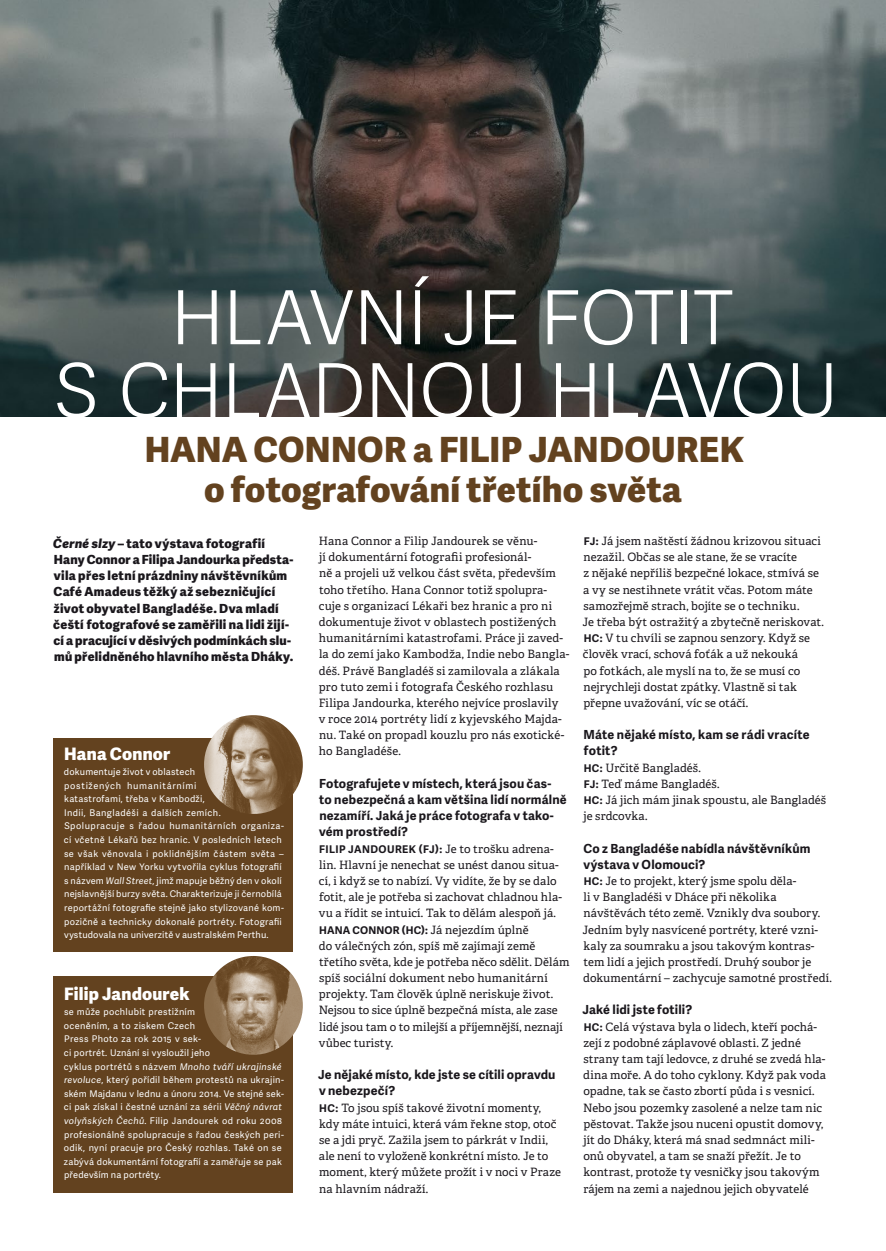
<style>
.page{position:relative;width:886px;height:1251px;background:#fff}
.page>*{position:absolute;margin:0;border:0;box-sizing:border-box;transform-origin:0 0}
.t1{font:300 74.5px/72.9px "Adelle Sans";letter-spacing:-.015em;color:#fff;text-align:center}
.t2{font:800 34.75px/40.8px "Adelle Sans";letter-spacing:.01em;color:#63421f;text-align:center}
.t3{font:800 17.12px "Adelle Sans";letter-spacing:.01em;color:#fff}
.t4{font:700 12.5px/16.2px "Adelle Sans";letter-spacing:.015em;color:#1a171c}
.t5{font:800 12.5px/16.2px "Adelle Sans";letter-spacing:.025em;color:#1a171c}
.t6{font:11.5px/16.1px "Adelle";letter-spacing:.01em;color:#1a171c}
.t7{font:700 10.62px "Adelle Sans";letter-spacing:.025em;color:#1a171c}
.t8{font:9.12px/13.6px "Adelle Sans";letter-spacing:.03em;color:#fff}
.s1{font-style:italic}
.s2{font-family:"Adelle Sans";font-weight:700;font-size:10.62px}
.s3{font-family:"Adelle";font-weight:400;font-size:11.5px}
</style>
<div class="page">
<img style="left:0;top:0;width:886px;height:416px">
<div style="left:53px;top:738px;width:240px;height:213px;background:#63421f"></div>
<div style="left:53px;top:976px;width:240px;height:216px;background:#63421f"></div>
<img style="left:204px;top:715px;width:99px;height:99px;border-radius:49px">
<img style="left:204px;top:956px;width:99px;height:99px;border-radius:49px">
<h1 class="t1" style="left:55px;top:279px;width:786px">HLAVNÍ JE FOTIT<br>S CHLADNOU HLAVOU</h1>
<h2 class="t2" style="left:145px;top:427px;width:601px">HANA CONNOR a FILIP JANDOUREK o fotografování třetího světa</h2>
<p class="t5" style="left:53px;top:534px;width:242px"><span class="s1">Černé slzy</span> – tato výstava fotografií Hany Connor a Filipa Jandourka předsta&shy;vila přes letní prázdniny návštěvníkům Café Amadeus těžký až sebezničující život obyvatel Bangladéše. Dva mladí čeští fotografové se zaměřili na lidi žijí&shy;cí a pracující v děsivých podmínkách slu&shy;mů přelidněného hlavního města Dháky.</p>
<p class="t6" style="left:582px;top:533px;width:243px"><span class="s2">FJ:</span> Já jsem naštěstí žádnou krizovou situaci nezažil. Občas se ale stane, že se vracíte<br>z nějaké nepříliš bezpečné lokace, stmívá se a vy se nestihnete vrátit včas. Potom máte samozřejmě strach, bojíte se o techniku.<br>Je třeba být ostražitý a zbytečně neriskovat.<br><span class="s2">HC:</span> V tu chvíli se zapnou senzory. Když se člověk vrací, schová foťák a už nekouká<br>po fotkách, ale myslí na to, že se musí co nejrychleji dostat zpátky. Vlastně si tak přepne uvažování, víc se otáčí.</p>
<p class="t4" style="left:583px;top:726px;width:228px">Máte nějaké místo, kam se rádi vracíte fotit?</p>
<p class="t6" style="left:583px;top:760px;width:244px"><span class="s2">HC:</span> Určitě Bangladéš.<br><span class="s2">FJ:</span> Teď máme Bangladéš.<br><span class="s2">HC:</span> Já jich mám jinak spoustu, ale Bangladéš je srdcovka.</p>
<p class="t4" style="left:583px;top:839px;width:228px">Co z Bangladéše nabídla návštěvníkům výstava v Olomouci?</p>
<p class="t6" style="left:582px;top:873px;width:251px"><span class="s2">HC:</span> Je to projekt, který jsme spolu děla-<br>li v Bangladéši v Dháce při několika návštěvách této země. Vznikly dva soubory.<br>Jedním byly nasvícené portréty, které vzni&shy;kaly za soumraku a jsou takovým kontras&shy;tem lidí a jejich prostředí. Druhý soubor je dokumentární – zachycuje samotné prostředí.</p>
<p class="t4" style="left:582px;top:1001px;width:111px">Jaké lidi jste fotili?</p>
<p class="t6" style="left:583px;top:1019px;width:244px"><span class="s2">HC:</span> Celá výstava byla o lidech, kteří pochá&shy;zejí z podobné záplavové oblasti. Z jedné strany tam tají ledovce, z druhé se zvedá hla&shy;dina moře. A do toho cyklony. Když pak voda opadne, tak se často zbortí půda i s vesnicí.<br>Nebo jsou pozemky zasolené a nelze tam nic pěstovat. Takže jsou nuceni opustit domovy, jít do Dháky, která má snad sedmnáct mili&shy;onů obyvatel, a tam se snaží přežít. Je to kontrast, protože ty vesničky jsou takovým rájem na zemi a najednou jejich obyvatelé</p>
<p class="t6" style="left:319px;top:533px;width:252px">Hana Connor a Filip Jandourek se věnu-<br>jí dokumentární fotografii profesionál-<br>ně a projeli už velkou část světa, především toho třetího. Hana Connor totiž spolupra&shy;cuje s organizací Lékaři bez hranic a pro ni dokumentuje život v oblastech postižených humanitárními katastrofami. Práce ji zaved&shy;la do zemí jako Kambodža, Indie nebo Bangla&shy;déš. Právě Bangladéš si zamilovala a zlákala pro tuto zemi i fotografa Českého rozhlasu Filipa Jandourka, kterého nejvíce proslavily<br>v roce 2014 portréty lidí z kyjevského Majda&shy;nu. Také on propadl kouzlu pro nás exotické&shy;ho Bangladéše.</p>
<p class="t4" style="left:319px;top:775px;width:249px">Fotografujete v místech, která jsou čas&shy;to nebezpečná a kam většina lidí normálně nezamíří. Jaká je práce fotografa v tako&shy;vém prostředí?</p>
<p class="t7" style="left:319px;top:841px;width:236px">FILIP JANDOUREK (FJ): <span class="s3">Je to trošku adrena-</span></p>
<p class="t6" style="left:319px;top:857px;width:245px">lin. Hlavní je nenechat se unést danou situa&shy;cí, i když se to nabízí. Vy vidíte, že by se dalo fotit, ale je potřeba si zachovat chladnou hla&shy;vu a řídit se intuicí. Tak to dělám alespoň já.</p>
<p class="t7" style="left:319px;top:922px;width:211px">HANA CONNOR (HC): <span class="s3">Já nejezdím úplně</span></p>
<p class="t6" style="left:319px;top:938px;width:252px">do válečných zón, spíš mě zajímají země třetího světa, kde je potřeba něco sdělit. Dělám spíš sociální dokument nebo humanitární projekty. Tam člověk úplně neriskuje život.<br>Nejsou to sice úplně bezpečná místa, ale zase lidé jsou tam o to milejší a příjemnější, neznají vůbec turisty.</p>
<p class="t4" style="left:318px;top:1066px;width:239px">Je nějaké místo, kde jste se cítili opravdu v nebezpečí?</p>
<p class="t6" style="left:319px;top:1099px;width:244px"><span class="s2">HC:</span> To jsou spíš takové životní momenty, kdy máte intuici, která vám řekne stop, otoč se a jdi pryč. Zažila jsem to párkrát v Indii, ale není to vyloženě konkrétní místo. Je to moment, který můžete prožít i v noci v Praze na hlavním nádraží.</p>
<h3 class="t3" style="left:64px;top:741px;width:108px">Hana Connor</h3>
<p class="t8" style="left:64px;top:765px;width:221px">dokumentuje život v oblastech<br>postižených humanitárními<br>katastrofami, třeba v Kambodži,<br>Indii, Bangladéši a dalších zemích.<br>Spolupracuje s řadou humanitárních organiza&shy;cí včetně Lékařů bez hranic. V posledních letech se však věnovala i poklidnějším částem světa – například v New Yorku vytvořila cyklus fotografií s názvem <span class="s1">Wall Street</span>, jimž mapuje běžný den v okolí nejslavnější burzy světa. Charakterizuje ji černobílá reportážní fotografie stejně jako stylizované kom&shy;pozičně a technicky dokonalé portréty. Fotografii vystudovala na univerzitě v australském Perthu.</p>
<h3 class="t3" style="left:64px;top:981px;width:127px">Filip Jandourek</h3>
<p class="t8" style="left:64px;top:1005px;width:221px">se může pochlubit prestižním<br>oceněním, a to ziskem Czech<br>Press Photo za rok 2015 v sek-<br>ci portrét. Uznání si vysloužil jeho<br>cyklus portrétů s názvem <span class="s1">Mnoho tváří ukrajinské revoluce</span>, který pořídil během protestů na ukrajin&shy;ském Majdanu v lednu a únoru 2014. Ve stejné sek&shy;ci pak získal i čestné uznání za sérii <span class="s1">Věčný návrat volyňských Čechů</span>. Filip Jandourek od roku 2008 profesionálně spolupracuje s řadou českých peri&shy;odik, nyní pracuje pro Český rozhlas. Také on se zabývá dokumentární fotografií a zaměřuje se pak především na portréty.</p>
</div>
